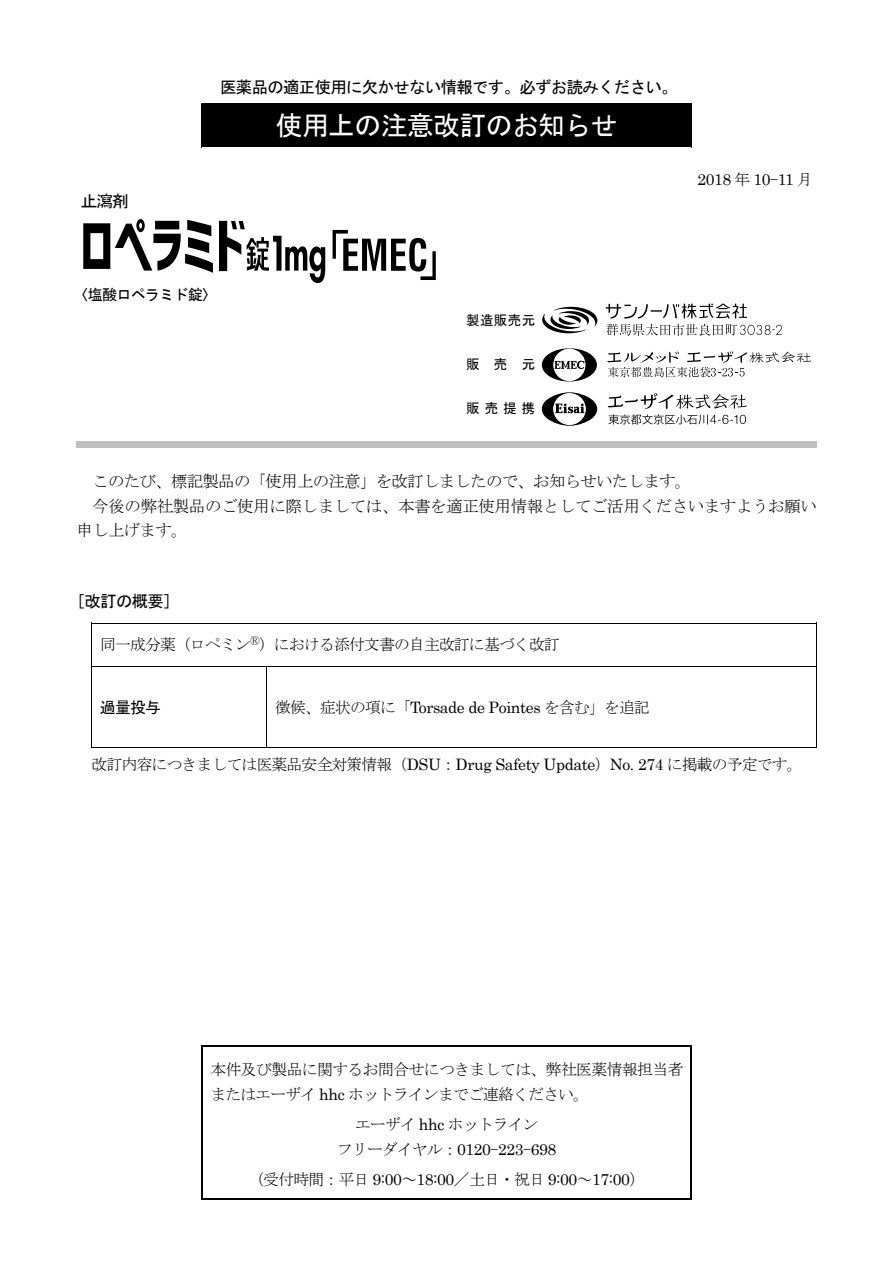
<style>
.page{position:relative;width:893px;height:1263px;background:#fff}
.page>*{position:absolute;margin:0;border:0;box-sizing:border-box;transform-origin:0 0}
.t1{font:27px "MS Gothic";letter-spacing:-.03em;color:#fff}
.t2{font:16.5px "MS Mincho";letter-spacing:-.025em;color:#000}
.t3{font:16.5px "MS Gothic";letter-spacing:-.045em;color:#000}
.t4{font:16.5px "MS Mincho";letter-spacing:-.045em;color:#000}
.t5{font:15.75px/24.8px "MS Mincho";letter-spacing:-.045em;color:#000}
.t6{font:15.75px "Century";letter-spacing:-.025em;color:#000}
.t7{font:15.75px "MS Gothic";color:#000}
.t8{font:15px "MS Gothic";letter-spacing:-.055em;color:#000}
.t9{font:13.5px "MS Gothic";letter-spacing:.365em;color:#000}
.s1{font-family:"MS Mincho"}
.s2{font-family:"Century"}
</style>
<div class="page">
<div style="left:76px;top:441px;width:740px;height:7px;background:#bfbfbf"></div>
<div style="left:202px;top:104px;width:489px;height:43px;background:#000"></div>
<hr style="left:202px;top:103px;width:489px;height:1px;background:#000">
<hr style="left:202px;top:147px;width:489px;height:1px;background:#000">
<hr style="left:691px;top:104px;width:1px;height:43px;background:#000">
<hr style="left:91px;top:623px;width:725px;height:1px;background:#000">
<hr style="left:91px;top:632px;width:1px;height:34px;background:#000">
<hr style="left:816px;top:632px;width:1px;height:34px;background:#000">
<hr style="left:92px;top:666px;width:174px;height:1px;background:#000">
<hr style="left:267px;top:666px;width:549px;height:1px;background:#000">
<hr style="left:91px;top:675px;width:1px;height:73px;background:#000">
<hr style="left:91px;top:747px;width:175px;height:1px;background:#000">
<hr style="left:266px;top:675px;width:1px;height:73px;background:#000">
<hr style="left:267px;top:747px;width:549px;height:1px;background:#000">
<hr style="left:816px;top:675px;width:1px;height:73px;background:#000">
<svg style="left:333px;top:230px;width:103px;height:50px"></svg>
<svg style="left:219px;top:221px;width:106px;height:62px"></svg>
<svg style="left:83px;top:219px;width:130px;height:54px"></svg>
<svg style="left:542px;top:307px;width:55px;height:26px"></svg>
<svg style="left:606px;top:304px;width:176px;height:32px"></svg>
<svg style="left:542px;top:348px;width:55px;height:33px"></svg>
<svg style="left:607px;top:351px;width:204px;height:26px"></svg>
<svg style="left:542px;top:392px;width:55px;height:34px"></svg>
<svg style="left:608px;top:393px;width:139px;height:32px"></svg>
<hr style="left:201px;top:1045px;width:489px;height:2px;background:#000">
<svg style="left:690px;top:1045px;width:2px;height:10px"></svg>
<hr style="left:201px;top:1055px;width:1px;height:144px;background:#000">
<hr style="left:201px;top:1198px;width:489px;height:1px;background:#000">
<hr style="left:690px;top:1055px;width:2px;height:144px;background:#000">
<p class="t3" style="left:81px;top:193px;width:49px">止瀉剤</p>
<p class="t3" style="left:220px;top:79px;width:459px">医薬品の適正使用に欠かせない情報です。必ずお読みください。</p>
<h1 class="t1" style="left:276px;top:112px;width:343px">使用上の注意改訂のお知らせ</h1>
<p class="t6" style="left:697px;top:166px;width:117px">2018 <span class="s1">年</span> 10<span class="s1">-</span>11 <span class="s1">月</span></p>
<p class="t8" style="left:74px;top:287px;width:145px">〈塩酸ロペラミド錠〉</p>
<p class="t9" style="left:466px;top:313px;width:70px">製造販売元</p>
<p class="t9" style="left:466px;top:357px;width:70px">販売元</p>
<p class="t9" style="left:466px;top:402px;width:70px">販売提携</p>
<p class="t4" style="left:92px;top:473px;width:601px">このたび、標記製品の「使用上の注意」を改訂しましたので、お知らせいたします。</p>
<p class="t2" style="left:92px;top:497px;width:726px">今後の弊社製品のご使用に際しましては、本書を適正使用情報としてご活用くださいますようお願い</p>
<p class="t2" style="left:77px;top:522px;width:112px">申し上げます。</p>
<p class="t3" style="left:69px;top:593px;width:112px">［改訂の概要］</p>
<p class="t5" style="left:100px;top:632px;width:461px">同一成分薬（ロペミン<sup>Ⓡ</sup>）における添付文書の自主改訂に基づく改訂</p>
<p class="t7" style="left:100px;top:699px;width:62px">過量投与</p>
<p class="t5" style="left:275px;top:695px;width:376px">徴候、症状の項に「<span class="s2">Torsade de Pointes</span> を含む」を追記</p>
<p class="t5" style="left:92px;top:752px;width:712px">改訂内容につきましては医薬品安全対策情報（<span class="s2">DSU</span>：<span class="s2">Drug Safety Update</span>）<span class="s2">No. 274</span> に掲載の予定です。</p>
<p class="t5" style="left:210px;top:1057px;width:475px">本件及び製品に関するお問合せにつきましては、弊社医薬情報担当者またはエーザイ <span class="s2">hhc</span> ホットラインまでご連絡ください。</p>
<p class="t5" style="left:337px;top:1112px;width:221px;text-align:center">エーザイ <span class="s2">hhc</span> ホットライン<br>フリーダイヤル：<span class="s2">0120</span>-<span class="s2">223</span>-<span class="s2">698</span></p>
<p class="t6" style="left:248px;top:1166px;width:398px"><span class="s1">（受付時間：平日</span> 9:00<span class="s1">～</span>18:00<span class="s1">／土日・祝日</span> 9:00<span class="s1">～</span>17:00<span class="s1">）</span></p>
</div>
